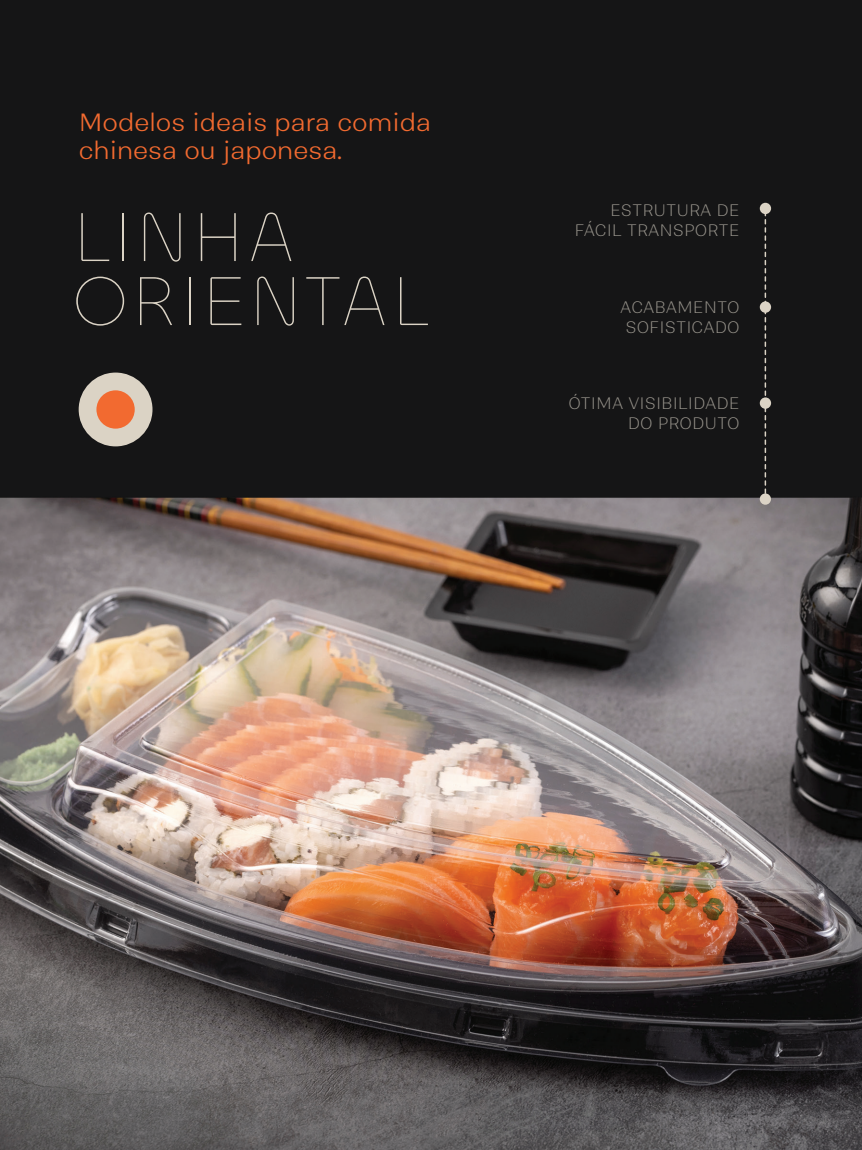
<style>
.page{position:relative;width:862px;height:1150px;background:#fff}
.page>*{position:absolute;margin:0;border:0;box-sizing:border-box;transform-origin:0 0}
.t1{font:200 72px/64px "Chillax";letter-spacing:.05em;color:#dbd3c5}
.t2{font:300 24px/28px "Ranade";color:#f26a30}
.t3{font:100 16px/20px "Ranade";color:#98948c;text-align:right}
</style>
<div class="page">
<img style="left:0;top:0;width:862px;height:1150px">
<svg style="left:765px;top:214px;width:1px;height:279px"></svg>
<div style="left:760px;top:493px;width:11px;height:12px;background:#dbd3c5;border-radius:50%"></div>
<div style="left:760px;top:397px;width:11px;height:12px;background:#dbd3c5;border-radius:50%"></div>
<div style="left:760px;top:301px;width:11px;height:12px;background:#dbd3c5;border-radius:50%"></div>
<div style="left:760px;top:203px;width:11px;height:11px;background:#dbd3c5;border-radius:50%"></div>
<div style="left:79px;top:373px;width:74px;height:73px;background:#dbd3c5;border-radius:50%"></div>
<div style="left:96px;top:390px;width:39px;height:39px;background:#f26a30;border-radius:50%"></div>
<h2 class="t2" style="left:79px;top:108px;width:354px">Modelos ideais para comida chinesa ou japonesa.</h2>
<h1 class="t1" style="left:73px;top:204px;width:357px">LINHA<br>ORIENTAL</h1>
<p class="t3" style="left:575px;top:200px;width:167px">ESTRUTURA DE<br>FÁCIL TRANSPORTE</p>
<p class="t3" style="left:620px;top:298px;width:121px;text-align:center">ACABAMENTO<br>SOFISTICADO</p>
<p class="t3" style="left:569px;top:393px;width:172px">ÓTIMA VISIBILIDADE<br>DO PRODUTO</p>
</div>
